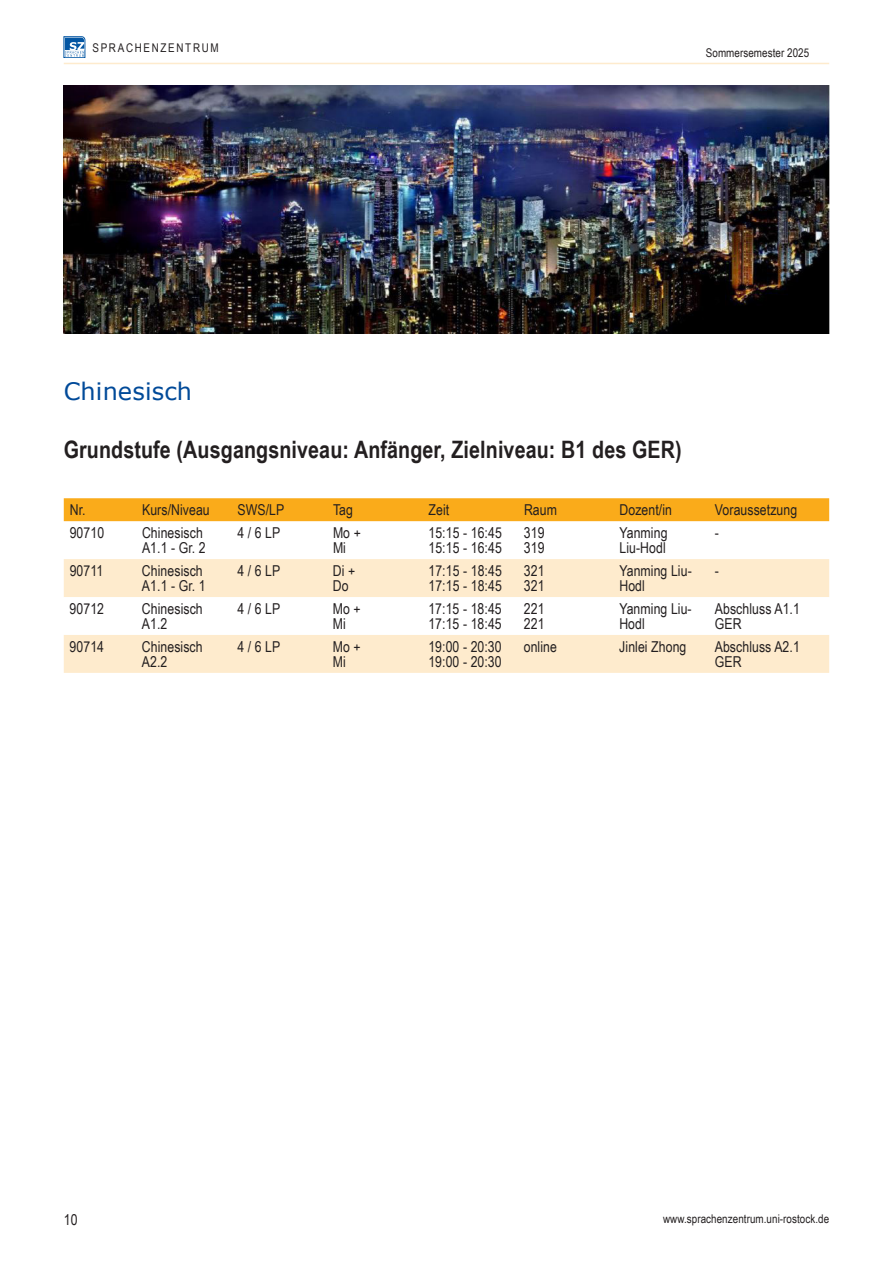
<style>
.page{position:relative;width:893px;height:1263px;background:#fff}
.page>*{position:absolute;margin:0;border:0;box-sizing:border-box;transform-origin:0 0}
.t1{font:700 24px "Arial Narrow";letter-spacing:.005em;color:#231f20}
.t2{font:24px "Verdana";letter-spacing:.005em;color:#004a99}
.t3{font:15px/15px "Arial Narrow";letter-spacing:.005em;color:#231f20}
.t4{font:12px "Arial Narrow";letter-spacing:.005em;color:#231f20}
.t5{font:12px "Arial Narrow";letter-spacing:.14em;color:#231f20}
</style>
<div class="page">
<svg style="left:64px;top:37px;width:21px;height:21px"></svg>
<hr style="left:64px;top:63px;width:765px;height:1px;background:#feebcd">
<img style="left:64px;top:85px;width:765px;height:248px">
<div style="left:64px;top:498px;width:765px;height:23px;background:#faab1a"></div>
<svg style="left:64px;top:559px;width:765px;height:114px;fill:#feebcd"></svg>
<p class="t5" style="left:92px;top:39px;width:128px">SPRACHENZENTRUM</p>
<p class="t4" style="left:706px;top:44px;width:105px">Sommersemester 2025</p>
<h1 class="t2" style="left:64px;top:375px;width:130px">Chinesisch</h1>
<h1 class="t1" style="left:64px;top:432px;width:619px">Grundstufe (Ausgangsniveau: Anfänger, Zielniveau: B1 des GER)</h1>
<p class="t3" style="left:70px;top:502px;width:17px">Nr.</p>
<p class="t3" style="left:142px;top:502px;width:69px">Kurs/Niveau</p>
<p class="t3" style="left:238px;top:502px;width:48px">SWS/LP</p>
<p class="t3" style="left:333px;top:502px;width:21px">Tag</p>
<p class="t3" style="left:428px;top:502px;width:22px">Zeit</p>
<p class="t3" style="left:524px;top:502px;width:35px">Raum</p>
<p class="t3" style="left:619px;top:502px;width:54px">Dozent/in</p>
<p class="t3" style="left:715px;top:502px;width:84px">Voraussetzung</p>
<p class="t3" style="left:70px;top:525px;width:36px">90710</p>
<p class="t3" style="left:142px;top:525px;width:65px">Chinesisch<br>A1.1 - Gr. 2</p>
<p class="t3" style="left:237px;top:525px;width:44px">4 / 6 LP</p>
<p class="t3" style="left:333px;top:525px;width:29px">Mo +<br>Mi</p>
<p class="t3" style="left:428px;top:525px;width:75px">15:15 - 16:45<br>15:15 - 16:45</p>
<p class="t3" style="left:524px;top:525px;width:22px">319<br>319</p>
<p class="t3" style="left:619px;top:525px;width:50px">Yanming<br>Liu-Hodl</p>
<p class="t3" style="left:715px;top:525px;width:6px">-</p>
<p class="t3" style="left:70px;top:563px;width:35px">90711</p>
<p class="t3" style="left:142px;top:563px;width:65px">Chinesisch<br>A1.1 - Gr. 1</p>
<p class="t3" style="left:237px;top:563px;width:44px">4 / 6 LP</p>
<p class="t3" style="left:333px;top:563px;width:24px">Di +<br>Do</p>
<p class="t3" style="left:428px;top:563px;width:75px">17:15 - 18:45<br>17:15 - 18:45</p>
<p class="t3" style="left:524px;top:563px;width:22px">321<br>321</p>
<p class="t3" style="left:619px;top:563px;width:74px">Yanming Liu-<br>Hodl</p>
<p class="t3" style="left:715px;top:563px;width:6px">-</p>
<p class="t3" style="left:70px;top:601px;width:36px">90712</p>
<p class="t3" style="left:142px;top:601px;width:62px">Chinesisch<br>A1.2</p>
<p class="t3" style="left:237px;top:601px;width:44px">4 / 6 LP</p>
<p class="t3" style="left:333px;top:601px;width:29px">Mo +<br>Mi</p>
<p class="t3" style="left:428px;top:601px;width:75px">17:15 - 18:45<br>17:15 - 18:45</p>
<p class="t3" style="left:524px;top:601px;width:22px">221<br>221</p>
<p class="t3" style="left:619px;top:601px;width:74px">Yanming Liu-<br>Hodl</p>
<p class="t3" style="left:715px;top:601px;width:87px">Abschluss A1.1<br>GER</p>
<p class="t3" style="left:70px;top:638px;width:36px">90714</p>
<p class="t3" style="left:142px;top:638px;width:62px">Chinesisch<br>A2.2</p>
<p class="t3" style="left:237px;top:638px;width:44px">4 / 6 LP</p>
<p class="t3" style="left:333px;top:638px;width:29px">Mo +<br>Mi</p>
<p class="t3" style="left:428px;top:638px;width:75px">19:00 - 20:30<br>19:00 - 20:30</p>
<p class="t3" style="left:524px;top:638px;width:35px">online</p>
<p class="t3" style="left:619px;top:638px;width:69px">Jinlei Zhong</p>
<p class="t3" style="left:715px;top:638px;width:87px">Abschluss A2.1<br>GER</p>
<p class="t3" style="left:64px;top:1212px;width:15px">10</p>
<p class="t4" style="left:663px;top:1210px;width:168px">www.sprachenzentrum.uni-rostock.de</p>
</div>
